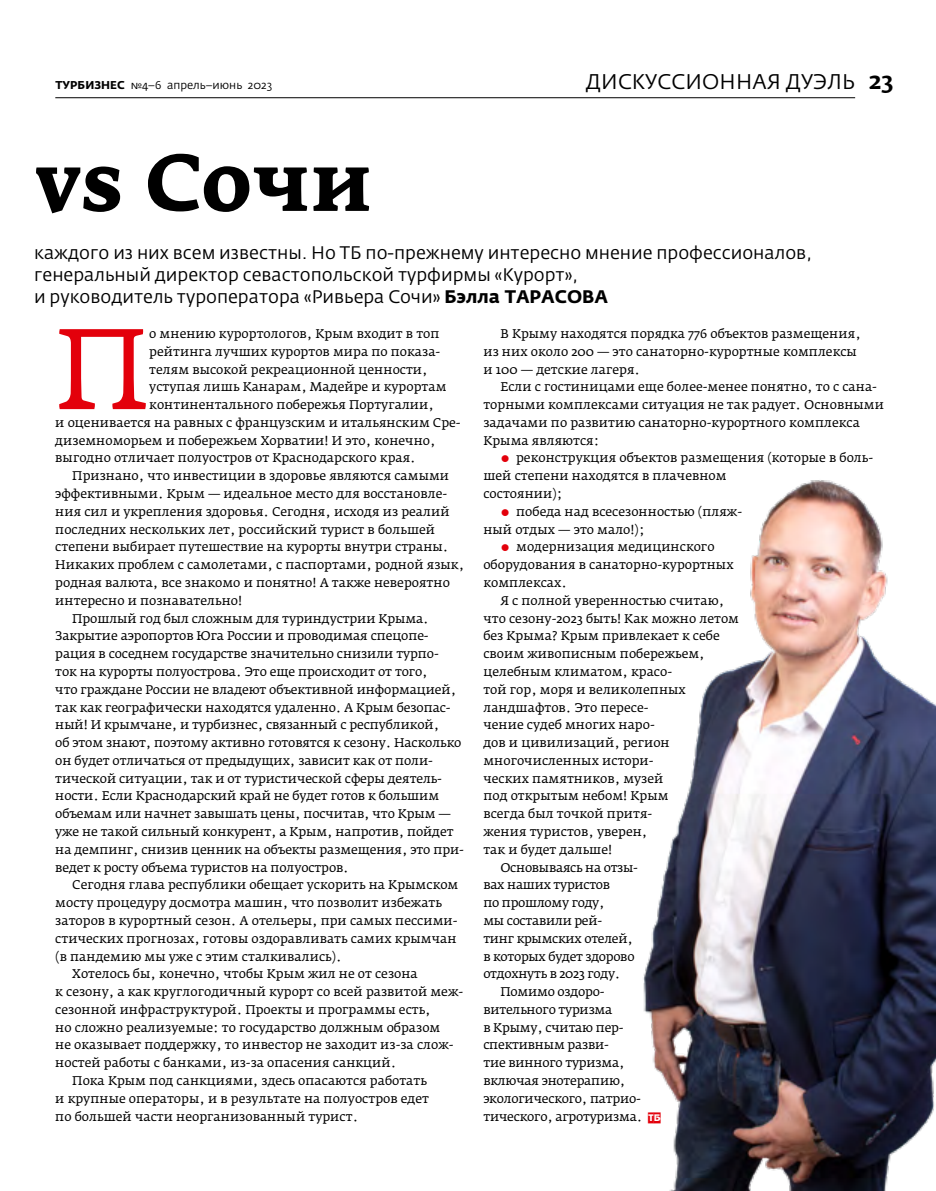
<style>
.page{position:relative;width:936px;height:1191px;background:#fff}
.page>*{position:absolute;margin:0;border:0;box-sizing:border-box;transform-origin:0 0}
.t1{font:113.1px "Fedra Serif A Pro";color:#e3000b}
.t2{font:700 79.5px "Fedra Serif A Pro";color:#000}
.t3{font:21px "Fedra Sans Pro";letter-spacing:.01em;color:#000}
.t4{font:18px/21.6px "Fedra Sans Pro";color:#000}
.t5{font:12.45px/17.9px "Fedra Serif A Pro";color:#000}
.t6{font:12.45px "Fedra Serif A Pro";letter-spacing:-.02em;color:#000}
.t7{font:12.45px "Fedra Serif A Pro";letter-spacing:-.025em;color:#000}
.t8{font:11.25px "Fedra Sans Pro";color:#000}
.s1{font-weight:700}
.s2{font-family:"Fedra Serif A Pro";font-weight:500;font-size:24px}
.s3{color:#e3000b}
.s4{font-family:"Adver Gothic Cameo";font-size:9px;color:#e3000b}
</style>
<div class="page">
<img style="left:643px;top:480px;width:292px;height:711px">
<hr style="left:55px;top:97px;width:800px;height:1px;background:#000">
<p class="t8" style="left:55px;top:78px;width:218px"><span class="s1">ТУРБИЗНЕС</span> №4–6 апрель–июнь 2023</p>
<h3 class="t3" style="left:585px;top:68px;width:309px">ДИСКУССИОННАЯ ДУЭЛЬ <span class="s2">23</span></h3>
<h2 class="t2" style="left:34px;top:133px;width:339px">vs Сочи</h2>
<h3 class="t4" style="left:34px;top:242px;width:779px">каждого из них всем известны. Но ТБ по-прежнему интересно мнение профессионалов, генеральный директор севастопольской турфирмы «Курорт»,<br>и руководитель туроператора «Ривьера Сочи» <span class="s1">Бэлла ТАРАСОВА</span></h3>
<h1 class="t1" style="left:55px;top:299px;width:95px">П</h1>
<p class="t5" style="left:149px;top:325px;width:292px">о мнению курортологов, Крым входит в топ</p>
<p class="t5" style="left:149px;top:342px;width:292px">рейтинга лучших курортов мира по показа-</p>
<p class="t5" style="left:149px;top:360px;width:280px">телям высокой рекреационной ценности,</p>
<p class="t5" style="left:149px;top:378px;width:299px">уступая лишь Канарам, Мадейре и курортам</p>
<p class="t5" style="left:149px;top:396px;width:286px">континентального побережья Португалии,</p>
<p class="t5" style="left:55px;top:413px;width:407px">и оценивается на равных с французским и итальянским Сре-</p>
<p class="t5" style="left:55px;top:431px;width:382px">диземноморьем и побережьем Хорватии! И это, конечно,</p>
<p class="t5" style="left:55px;top:449px;width:362px">выгодно отличает полуостров от Краснодарского края.</p>
<p class="t5" style="left:72px;top:467px;width:378px">Признано, что инвестиции в здоровье являются самыми</p>
<p class="t5" style="left:55px;top:485px;width:393px">эффективными. Крым — идеальное место для восстановле-</p>
<p class="t5" style="left:55px;top:502px;width:396px">ния сил и укрепления здоровья. Сегодня, исходя из реалий</p>
<p class="t5" style="left:55px;top:520px;width:381px">последних нескольких лет, российский турист в большей</p>
<p class="t5" style="left:55px;top:538px;width:394px">степени выбирает путешествие на курорты внутри страны.</p>
<p class="t5" style="left:55px;top:556px;width:410px">Никаких проблем с самолетами, с паспортами, родной язык,</p>
<p class="t5" style="left:55px;top:573px;width:396px">родная валюта, все знакомо и понятно! А также невероятно</p>
<p class="t5" style="left:55px;top:591px;width:188px">интересно и познавательно!</p>
<p class="t5" style="left:72px;top:609px;width:358px">Прошлый год был сложным для туриндустрии Крыма.</p>
<p class="t5" style="left:55px;top:627px;width:375px">Закрытие аэропортов Юга России и проводимая спецопе-</p>
<p class="t5" style="left:55px;top:645px;width:385px">рация в соседнем государстве значительно снизили турпо-</p>
<p class="t5" style="left:55px;top:662px;width:374px">ток на курорты полуострова. Это еще происходит от того,</p>
<p class="t5" style="left:55px;top:680px;width:402px">что граждане России не владеют объективной информацией,</p>
<p class="t5" style="left:55px;top:698px;width:397px">так как географически находятся удаленно. А Крым безопас-</p>
<p class="t5" style="left:55px;top:716px;width:385px">ный! И крымчане, и турбизнес, связанный с республикой,</p>
<p class="t5" style="left:55px;top:734px;width:407px">об этом знают, поэтому активно готовятся к сезону. Насколько</p>
<p class="t5" style="left:55px;top:751px;width:379px">он будет отличаться от предыдущих, зависит как от поли-</p>
<p class="t5" style="left:55px;top:769px;width:388px">тической ситуации, так и от туристической сферы деятель-</p>
<p class="t5" style="left:55px;top:787px;width:385px">ности. Если Краснодарский край не будет готов к большим</p>
<p class="t5" style="left:55px;top:805px;width:397px">объемам или начнет завышать цены, посчитав, что Крым —</p>
<p class="t5" style="left:55px;top:822px;width:400px">уже не такой сильный конкурент, а Крым, напротив, пойдет</p>
<p class="t5" style="left:55px;top:840px;width:410px">на демпинг, снизив ценник на объекты размещения, это при-</p>
<p class="t5" style="left:55px;top:858px;width:295px">ведет к росту объема туристов на полуостров.</p>
<p class="t5" style="left:72px;top:876px;width:387px">Сегодня глава республики обещает ускорить на Крымском</p>
<p class="t5" style="left:55px;top:894px;width:388px">мосту процедуру досмотра машин, что позволит избежать</p>
<p class="t5" style="left:55px;top:911px;width:404px">заторов в курортный сезон. А отельеры, при самых пессими-</p>
<p class="t5" style="left:55px;top:929px;width:403px">стических прогнозах, готовы оздоравливать самих крымчан</p>
<p class="t5" style="left:55px;top:947px;width:288px">(в пандемию мы уже с этим сталкивались).</p>
<p class="t5" style="left:72px;top:965px;width:347px">Хотелось бы, конечно, чтобы Крым жил не от сезона</p>
<p class="t5" style="left:55px;top:982px;width:409px">к сезону, а как круглогодичный курорт со всей развитой меж-</p>
<p class="t5" style="left:55px;top:1000px;width:377px">сезонной инфраструктурой. Проекты и программы есть,</p>
<p class="t5" style="left:55px;top:1018px;width:386px">но сложно реализуемые: то государство должным образом</p>
<p class="t5" style="left:55px;top:1036px;width:399px">не оказывает поддержку, то инвестор не заходит из-за слож-</p>
<p class="t5" style="left:55px;top:1054px;width:342px">ностей работы с банками, из-за опасения санкций.</p>
<p class="t5" style="left:72px;top:1071px;width:356px">Пока Крым под санкциями, здесь опасаются работать</p>
<p class="t5" style="left:55px;top:1089px;width:375px">и крупные операторы, и в результате на полуостров едет</p>
<p class="t5" style="left:55px;top:1107px;width:304px">по большей части неорганизованный турист.</p>
<p class="t5" style="left:483px;top:325px;width:379px;text-indent:17px">В Крыму находятся порядка 776 объектов размещения, из них около 200 — это санаторно-курортные комплексы и 100 — детские лагеря.</p>
<p class="t5" style="left:483px;top:378px;width:402px;text-indent:17px">Если с гостиницами еще более-менее понятно, то с сана&shy;торными комплексами ситуация не так радует. Основными задачами по развитию санаторно-курортного комплекса Крыма являются:</p>
<p class="t5" style="left:483px;top:449px;width:391px;text-indent:17px"><span class="s3">●</span> реконструкция объектов размещения (которые в боль&shy;шей степени находятся в плачевном<br>состоянии);</p>
<p class="t5" style="left:483px;top:502px;width:260px;text-indent:17px"><span class="s3">●</span> победа над всесезонностью (пляж&shy;ный отдых — это мало!);</p>
<p class="t5" style="left:483px;top:538px;width:252px;text-indent:17px"><span class="s3">●</span> модернизация медицинского оборудования в санаторно-курортных комплексах.</p>
<p class="t5" style="left:500px;top:591px;width:225px">Я с полной уверенностью считаю,</p>
<p class="t5" style="left:483px;top:609px;width:257px">что сезону-2023 быть! Как можно летом</p>
<p class="t5" style="left:483px;top:627px;width:238px">без Крыма? Крым привлекает к себе</p>
<p class="t5" style="left:483px;top:645px;width:223px">своим живописным побережьем,</p>
<p class="t5" style="left:483px;top:662px;width:190px">целебным климатом, красо-</p>
<p class="t5" style="left:483px;top:680px;width:204px">той гор, моря и великолепных</p>
<p class="t5" style="left:483px;top:698px;width:167px">ландшафтов. Это пересе-</p>
<p class="t5" style="left:483px;top:716px;width:173px">чение судеб многих наро-</p>
<p class="t5" style="left:483px;top:734px;width:188px">дов и цивилизаций, регион</p>
<p class="t5" style="left:483px;top:751px;width:172px">многочисленных истори-</p>
<p class="t5" style="left:483px;top:769px;width:182px">ческих памятников, музей</p>
<p class="t5" style="left:483px;top:787px;width:187px">под открытым небом! Крым</p>
<p class="t5" style="left:483px;top:805px;width:170px">всегда был точкой притя-</p>
<p class="t5" style="left:483px;top:822px;width:165px">жения туристов, уверен,</p>
<p class="t5" style="left:483px;top:840px;width:130px">так и будет дальше!</p>
<p class="t7" style="left:500px;top:859px;width:139px">Основываясь на отзы-</p>
<p class="t7" style="left:483px;top:877px;width:128px">вах наших туристов</p>
<p class="t7" style="left:483px;top:895px;width:123px">по прошлому году,</p>
<p class="t7" style="left:483px;top:912px;width:120px">мы составили рей-</p>
<p class="t7" style="left:483px;top:930px;width:151px">тинг крымских отелей,</p>
<p class="t7" style="left:483px;top:948px;width:153px">в которых будет здорово</p>
<p class="t7" style="left:483px;top:966px;width:138px">отдохнуть в 2023 году.</p>
<p class="t6" style="left:500px;top:984px;width:106px">Помимо оздоро-</p>
<p class="t6" style="left:483px;top:1001px;width:131px">вительного туризма</p>
<p class="t6" style="left:483px;top:1019px;width:142px">в Крыму, считаю пер-</p>
<p class="t6" style="left:483px;top:1037px;width:127px">спективным разви-</p>
<p class="t6" style="left:483px;top:1055px;width:143px">тие винного туризма,</p>
<p class="t6" style="left:483px;top:1073px;width:143px">включая энотерапию,</p>
<p class="t6" style="left:483px;top:1090px;width:159px">экологического, патрио-</p>
<p class="t6" style="left:483px;top:1108px;width:179px">тического, агротуризма. <span class="s4">TБ</span></p>
</div>
